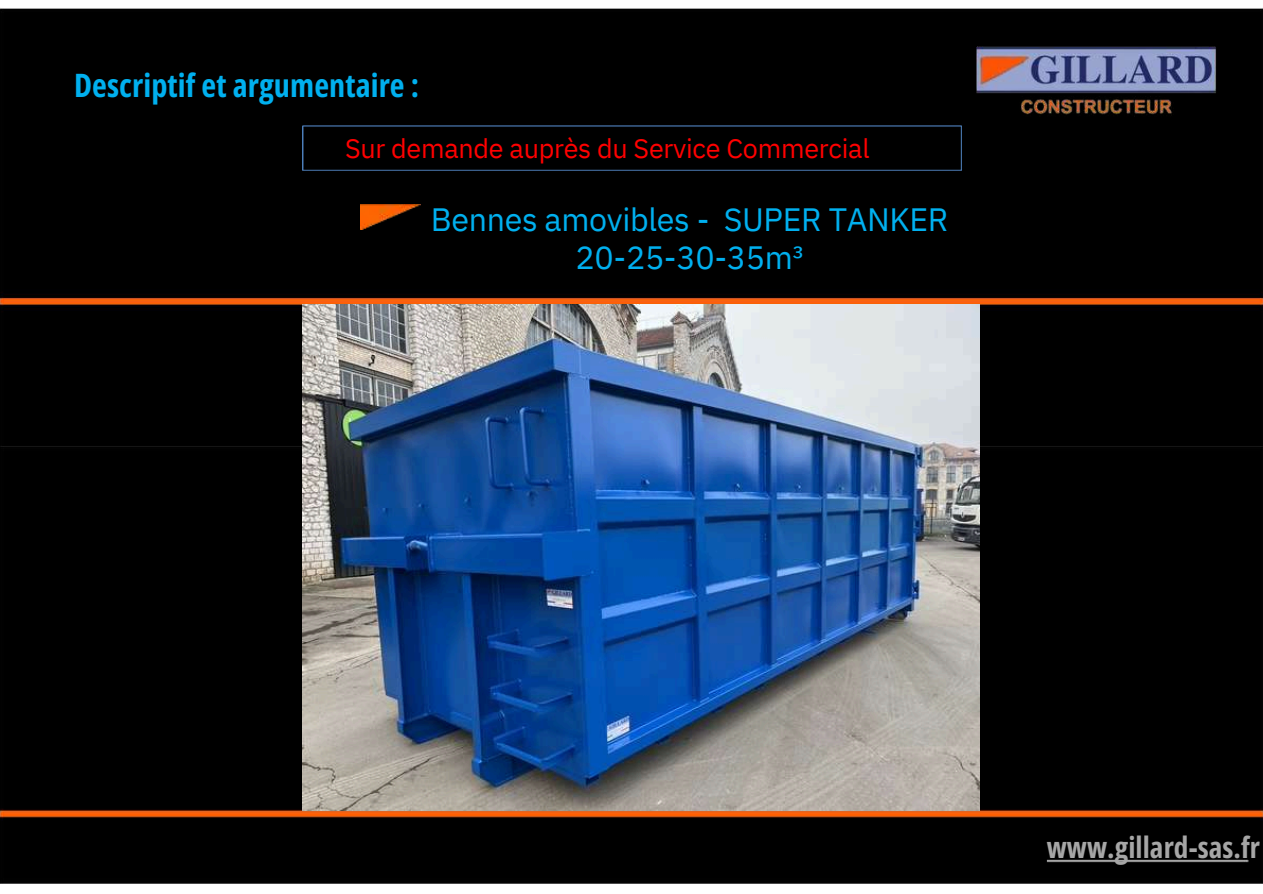
<style>
.page{position:relative;width:1263px;height:894px;background:#fff}
.page>*{position:absolute;margin:0;border:0;box-sizing:border-box;transform-origin:0 0}
.t1{font:32.25px/38.2px "IBM Plex Sans";letter-spacing:-.01em;color:#00b0ef;text-align:center}
.t2{font:700 32.25px "Open Sans Condensed";letter-spacing:.005em;color:#00b0ef}
.t3{font:700 29.4px "Open Sans Condensed";letter-spacing:.005em;color:#a6a6a6}
.t4{font:27px "IBM Plex Sans";letter-spacing:-.01em;color:#f00}
</style>
<div class="page">
<div style="left:0;top:8px;width:1263px;height:876px;background:#000"></div>
<img style="left:969px;top:40px;width:255px;height:80px">
<img style="left:360px;top:204px;width:60px;height:25px">
<img style="left:302px;top:125px;width:659px;height:45px">
<img style="left:302px;top:305px;width:677px;height:505px">
<p class="t2" style="left:74px;top:62px;width:347px">Descriptif et argumentaire :</p>
<p class="t4" style="left:345px;top:130px;width:526px">Sur demande auprès du Service Commercial</p>
<p class="t1" style="left:431px;top:199px;width:519px">Bennes amovibles - SUPER TANKER<br>20-25-30-35m³</p>
<p class="t3" style="left:1047px;top:826px;width:215px">www.gillard-sas.fr</p>
</div>
